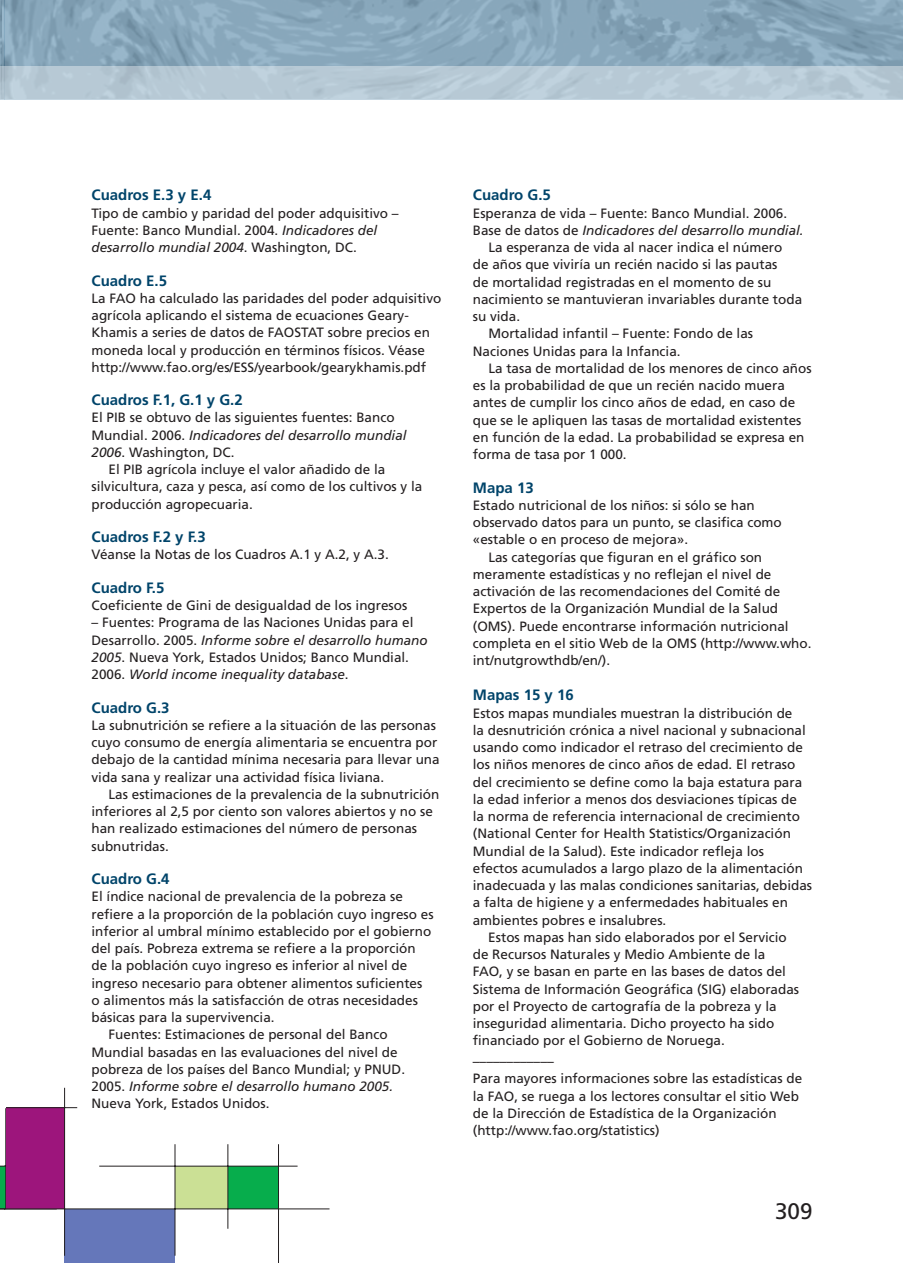
<style>
.page{position:relative;width:903px;height:1263px;background:#fff}
.page>*{position:absolute;margin:0;border:0;box-sizing:border-box;transform-origin:0 0}
.t1{font:22.5px "Frutiger LT Std";color:#231f20}
.t2{font:700 15px "Frutiger LT Std";color:#00446a}
.t3{font:13.5px/17.2px "Frutiger LT Std";color:#231f20}
.t4{font:italic 13.5px "Frutiger LT Std";color:#231f20}
.s1{font-style:italic}
.s2{font-style:normal}
</style>
<div class="page">
<svg style="left:0;top:3px;width:5px;height:63px"></svg>
<svg style="left:0;top:66px;width:5px;height:34px"></svg>
<div style="left:0;top:1166px;width:5px;height:43px;background:#07ad4c"></div>
<hr style="left:0;top:1144px;width:1px;height:119px;background:#231f20">
<svg style="left:5px;top:0;width:898px;height:66px;background:#88a6ba"></svg>
<div style="left:5px;top:66px;width:898px;height:34px;background:#b7c9d5"></div>
<hr style="left:5px;top:1144px;width:1px;height:119px;background:#231f20">
<div style="left:64px;top:1209px;width:111px;height:54px;background:#6577ba"></div>
<div style="left:6px;top:1108px;width:58px;height:101px;background:#9d157c"></div>
<div style="left:175px;top:1166px;width:53px;height:43px;background:#cbe095"></div>
<div style="left:228px;top:1166px;width:51px;height:43px;background:#07ad4c"></div>
<hr style="left:5px;top:1209px;width:325px;height:1px;background:#231f20">
<hr style="left:6px;top:1107px;width:71px;height:1px;background:#231f20">
<hr style="left:64px;top:1088px;width:1px;height:168px;background:#231f20">
<hr style="left:175px;top:1144px;width:1px;height:112px;background:#231f20">
<hr style="left:228px;top:1144px;width:1px;height:85px;background:#231f20">
<hr style="left:278px;top:1144px;width:1px;height:119px;background:#231f20">
<hr style="left:99px;top:1166px;width:199px;height:1px;background:#231f20">
<svg style="left:0;top:0;width:6px;height:3px"></svg>
<svg style="left:897px;top:0;width:6px;height:3px"></svg>
<p class="t2" style="left:92px;top:186px;width:121px">Cuadros E.3 y E.4</p>
<p class="t3" style="left:92px;top:204px;width:309px">Tipo de cambio y paridad del poder adquisitivo –<br>Fuente: Banco Mundial. 2004. <span class="s1">Indicadores del desarrollo mundial 2004</span>. Washington, DC.</p>
<p class="t2" style="left:92px;top:272px;width:77px">Cuadro E.5</p>
<p class="t3" style="left:92px;top:290px;width:351px">La FAO ha calculado las paridades del poder adquisitivo agrícola aplicando el sistema de ecuaciones Geary-Khamis a series de datos de FAOSTAT sobre precios en moneda local y producción en términos físicos. Véase http://www.fao.org/es/ESS/yearbook/gearykhamis.pdf</p>
<p class="t2" style="left:92px;top:391px;width:153px">Cuadros F.1, G.1 y G.2</p>
<p class="t3" style="left:92px;top:409px;width:305px">El PIB se obtuvo de las siguientes fuentes: Banco</p>
<p class="t4" style="left:92px;top:427px;width:317px"><span class="s2">Mundial. 2006.</span> Indicadores del desarrollo mundial</p>
<p class="t3" style="left:92px;top:444px;width:145px"><span class="s1">2006</span>. Washington, DC.</p>
<p class="t3" style="left:109px;top:461px;width:278px">El PIB agrícola incluye el valor añadido de la</p>
<p class="t3" style="left:92px;top:478px;width:332px">silvicultura, caza y pesca, así como de los cultivos y la</p>
<p class="t3" style="left:92px;top:495px;width:163px">producción agropecuaria.</p>
<p class="t2" style="left:92px;top:528px;width:116px">Cuadros F.2 y F.3</p>
<p class="t3" style="left:92px;top:546px;width:299px">Véanse la Notas de los Cuadros A.1 y A.2, y A.3.</p>
<p class="t2" style="left:92px;top:579px;width:74px">Cuadro F.5</p>
<p class="t3" style="left:92px;top:597px;width:317px">Coeficiente de Gini de desigualdad de los ingresos</p>
<p class="t3" style="left:92px;top:614px;width:338px">– Fuentes: Programa de las Naciones Unidas para el Desarrollo. 2005. <span class="s1">Informe sobre el desarrollo humano 2005</span>. Nueva York, Estados Unidos; Banco Mundial.<br>2006. <span class="s1">World income inequality database</span>.</p>
<p class="t2" style="left:92px;top:699px;width:80px">Cuadro G.3</p>
<p class="t3" style="left:92px;top:717px;width:350px">La subnutrición se refiere a la situación de las personas cuyo consumo de energía alimentaria se encuentra por debajo de la cantidad mínima necesaria para llevar una vida sana y realizar una actividad física liviana.</p>
<p class="t3" style="left:92px;top:786px;width:349px;text-indent:17px">Las estimaciones de la prevalencia de la subnutrición inferiores al 2,5 por ciento son valores abiertos y no se han realizado estimaciones del número de personas subnutridas.</p>
<p class="t2" style="left:92px;top:870px;width:80px">Cuadro G.4</p>
<p class="t3" style="left:92px;top:888px;width:313px">El índice nacional de prevalencia de la pobreza se</p>
<p class="t3" style="left:92px;top:905px;width:344px">refiere a la proporción de la población cuyo ingreso es</p>
<p class="t3" style="left:92px;top:923px;width:341px">inferior al umbral mínimo establecido por el gobierno</p>
<p class="t3" style="left:92px;top:940px;width:326px">del país. Pobreza extrema se refiere a la proporción</p>
<p class="t3" style="left:92px;top:957px;width:317px">de la población cuyo ingreso es inferior al nivel de</p>
<p class="t3" style="left:92px;top:974px;width:332px">ingreso necesario para obtener alimentos suficientes</p>
<p class="t3" style="left:92px;top:992px;width:328px">o alimentos más la satisfacción de otras necesidades</p>
<p class="t3" style="left:92px;top:1009px;width:185px">básicas para la supervivencia.</p>
<p class="t3" style="left:109px;top:1026px;width:281px">Fuentes: Estimaciones de personal del Banco</p>
<p class="t3" style="left:92px;top:1043px;width:308px">Mundial basadas en las evaluaciones del nivel de</p>
<p class="t3" style="left:92px;top:1061px;width:315px">pobreza de los países del Banco Mundial; y PNUD.</p>
<p class="t4" style="left:92px;top:1078px;width:303px"><span class="s2">2005.</span> Informe sobre el desarrollo humano 2005.</p>
<p class="t3" style="left:92px;top:1095px;width:179px">Nueva York, Estados Unidos.</p>
<p class="t2" style="left:473px;top:186px;width:80px">Cuadro G.5</p>
<p class="t3" style="left:473px;top:204px;width:316px">Esperanza de vida – Fuente: Banco Mundial. 2006.</p>
<p class="t4" style="left:473px;top:222px;width:332px"><span class="s2">Base de datos de</span> Indicadores del desarrollo mundial.</p>
<p class="t3" style="left:488px;top:239px;width:296px">La esperanza de vida al nacer indica el número</p>
<p class="t3" style="left:473px;top:256px;width:306px">de años que viviría un recién nacido si las pautas</p>
<p class="t3" style="left:473px;top:273px;width:300px">de mortalidad registradas en el momento de su</p>
<p class="t3" style="left:473px;top:291px;width:331px">nacimiento se mantuvieran invariables durante toda</p>
<p class="t3" style="left:473px;top:308px;width:49px">su vida.</p>
<p class="t3" style="left:488px;top:325px;width:266px">Mortalidad infantil – Fuente: Fondo de las</p>
<p class="t3" style="left:473px;top:342px;width:209px">Naciones Unidas para la Infancia.</p>
<p class="t3" style="left:488px;top:360px;width:325px">La tasa de mortalidad de los menores de cinco años</p>
<p class="t3" style="left:473px;top:377px;width:314px">es la probabilidad de que un recién nacido muera</p>
<p class="t3" style="left:473px;top:394px;width:324px">antes de cumplir los cinco años de edad, en caso de</p>
<p class="t3" style="left:473px;top:411px;width:330px">que se le apliquen las tasas de mortalidad existentes</p>
<p class="t3" style="left:473px;top:429px;width:333px">en función de la edad. La probabilidad se expresa en</p>
<p class="t3" style="left:473px;top:446px;width:155px">forma de tasa por 1 000.</p>
<p class="t2" style="left:473px;top:479px;width:62px">Mapa 13</p>
<p class="t3" style="left:473px;top:497px;width:311px">Estado nutricional de los niños: si sólo se han observado datos para un punto, se clasifica como «estable o en proceso de mejora».</p>
<p class="t3" style="left:473px;top:548px;width:340px;text-indent:16px">Las categorías que figuran en el gráfico son meramente estadísticas y no reflejan el nivel de activación de las recomendaciones del Comité de Expertos de la Organización Mundial de la Salud (OMS). Puede encontrarse información nutricional completa en el sitio Web de la OMS (http://www.who. int/nutgrowthdb/en/).</p>
<p class="t2" style="left:473px;top:686px;width:102px">Mapas 15 y 16</p>
<p class="t3" style="left:473px;top:704px;width:321px">Estos mapas mundiales muestran la distribución de</p>
<p class="t3" style="left:473px;top:722px;width:335px">la desnutrición crónica a nivel nacional y subnacional</p>
<p class="t3" style="left:473px;top:739px;width:332px">usando como indicador el retraso del crecimiento de</p>
<p class="t3" style="left:473px;top:756px;width:324px">los niños menores de cinco años de edad. El retraso</p>
<p class="t3" style="left:473px;top:773px;width:331px">del crecimiento se define como la baja estatura para</p>
<p class="t3" style="left:473px;top:791px;width:326px">la edad inferior a menos dos desviaciones típicas de</p>
<p class="t3" style="left:473px;top:808px;width:329px">la norma de referencia internacional de crecimiento</p>
<p class="t3" style="left:473px;top:825px;width:320px">(National Center for Health Statistics/Organización</p>
<p class="t3" style="left:473px;top:842px;width:293px">Mundial de la Salud). Este indicador refleja los</p>
<p class="t3" style="left:473px;top:860px;width:332px">efectos acumulados a largo plazo de la alimentación</p>
<p class="t3" style="left:473px;top:877px;width:341px">inadecuada y las malas condiciones sanitarias, debidas</p>
<p class="t3" style="left:473px;top:894px;width:317px">a falta de higiene y a enfermedades habituales en</p>
<p class="t3" style="left:473px;top:911px;width:195px">ambientes pobres e insalubres.</p>
<p class="t3" style="left:488px;top:929px;width:300px">Estos mapas han sido elaborados por el Servicio</p>
<p class="t3" style="left:473px;top:946px;width:294px">de Recursos Naturales y Medio Ambiente de la</p>
<p class="t3" style="left:473px;top:963px;width:315px">FAO, y se basan en parte en las bases de datos del</p>
<p class="t3" style="left:473px;top:980px;width:328px">Sistema de Información Geográfica (SIG) elaboradas</p>
<p class="t3" style="left:473px;top:998px;width:305px">por el Proyecto de cartografía de la pobreza y la</p>
<p class="t3" style="left:473px;top:1015px;width:303px">inseguridad alimentaria. Dicho proyecto ha sido</p>
<p class="t3" style="left:473px;top:1032px;width:254px">financiado por el Gobierno de Noruega.</p>
<p class="t3" style="left:473px;top:1053px;width:331px">––––––––––––<br>Para mayores informaciones sobre las estadísticas de la FAO, se ruega a los lectores consultar el sitio Web de la Dirección de Estadística de la Organización (http://www.fao.org/statistics)</p>
<h1 class="t1" style="left:775px;top:1198px;width:39px">309</h1>
</div>
